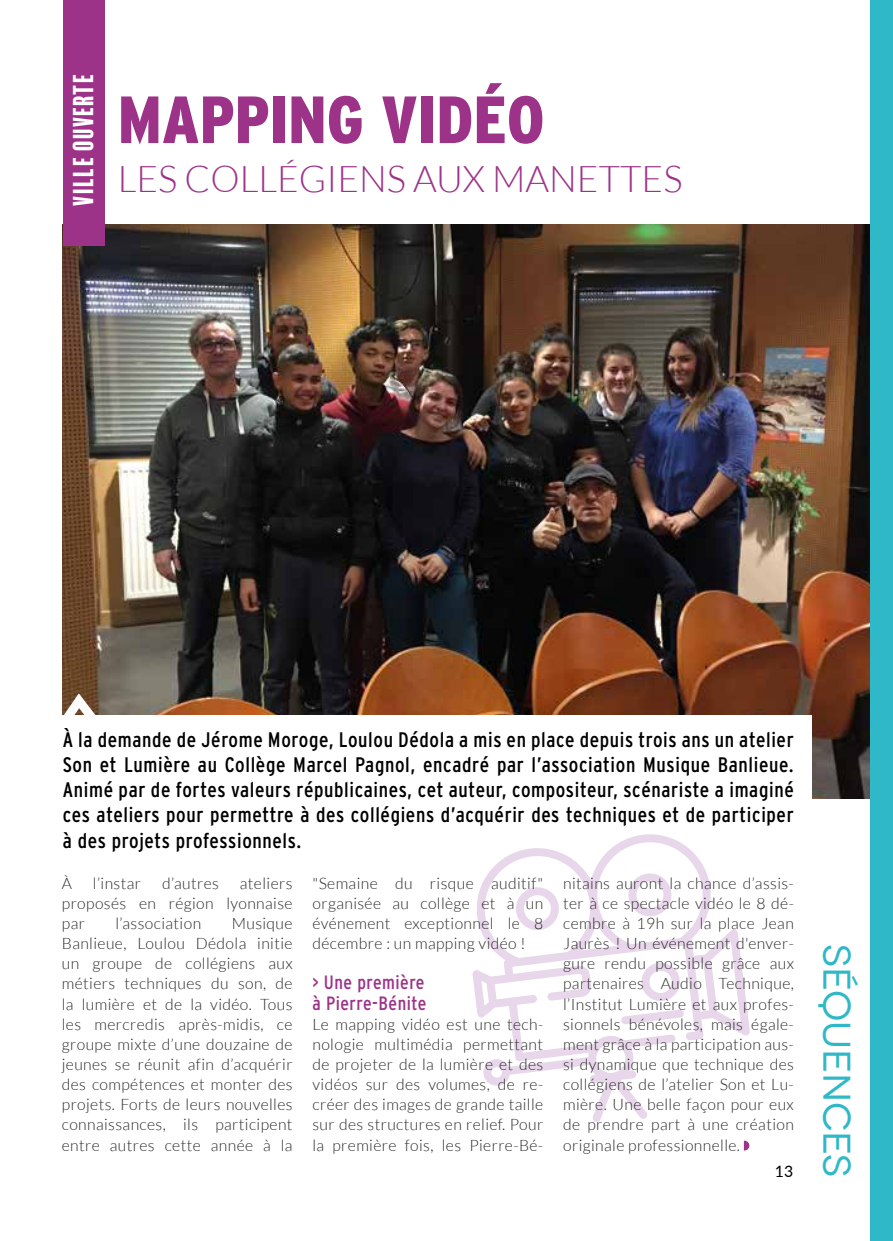
<style>
.page{position:relative;width:893px;height:1241px;background:#fff}
.page>*{position:absolute;margin:0;border:0;box-sizing:border-box;transform-origin:0 0}
.t1{font:900 condensed 66.5px "Interstate";color:#9d3389}
.t2{font:38.5px "Novecentowide";letter-spacing:-.01em;color:#2fb8c7}
.t3{font:300 36.75px "Lato";color:#9d3389}
.t4{font:26.25px "Balboa Plus Fill";color:#fff}
.t5{font:condensed 21px/25.2px "Interstate";letter-spacing:.03em;color:#000;text-align:justify}
.t6{font:condensed 19.25px/20.1px "Interstate";letter-spacing:.025em;color:#9d3389}
.t7{font:300 15.75px/20.1px "Lato";letter-spacing:.025em;color:#282827;text-align:justify}
.t8{font:15.75px "Lato";color:#000}
</style>
<div class="page">
<img style="left:62px;top:224px;width:808px;height:574px">
<div style="left:52px;top:715px;width:760px;height:107px;background:#fff"></div>
<div style="left:870px;top:0;width:23px;height:1240px;background:#2fb8c7"></div>
<svg style="left:62px;top:685px;width:43px;height:30px"></svg>
<div style="left:63px;top:0;width:41px;height:245px;background:#9d3389"></div>
<svg style="left:472px;top:834px;width:278px;height:287px"></svg>
<svg style="left:640px;top:961px;width:41px;height:40px"></svg>
<svg style="left:621px;top:1009px;width:63px;height:15px"></svg>
<svg style="left:744px;top:1140px;width:5px;height:10px"></svg>
<h3 class="t4" style="left:69px;top:206px;width:135px;rotate:-90deg">VILLE OUVERTE</h3>
<h1 class="t1" style="left:118px;top:83px;width:428px">MAPPING VIDÉO</h1>
<h3 class="t3" style="left:118px;top:159px;width:566px">LES COLLÉGIENS AUX MANETTES</h3>
<p class="t5" style="left:63px;top:726px;width:732px">À la demande de Jérome Moroge, Loulou Dédola a mis en place depuis trois ans un atelier Son et Lumière au Collège Marcel Pagnol, encadré par l’association Musique Banlieue.<br>Animé par de fortes valeurs républicaines, cet auteur, compositeur, scénariste a imaginé ces ateliers pour permettre à des collégiens d’acquérir des techniques et de participer à des projets professionnels.</p>
<p class="t7" style="left:62px;top:872px;width:12px">À</p>
<p class="t7" style="left:93px;top:872px;width:50px">l’instar</p>
<p class="t7" style="left:162px;top:872px;width:58px">d’autres</p>
<p class="t7" style="left:563px;top:873px;width:232px">nitains auront la chance d’assis&shy;ter à ce spectacle vidéo le 8 dé&shy;cembre à 19h sur la place Jean Jaurès ! Un événement d'enver&shy;gure rendu possible grâce aux partenaires Audio Technique, l’Institut Lumière et aux profes&shy;sionnels bénévoles, mais égale&shy;ment grâce à la participation aus&shy;si dynamique que technique des collégiens de l’atelier Son et Lu&shy;mière. Une belle façon pour eux de prendre part à une création originale professionnelle.</p>
<p class="t7" style="left:62px;top:872px;width:232px;text-indent:178px">ateliers proposés en région lyonnaise par</p>
<p class="t7" style="left:312px;top:873px;width:232px">"Semaine du risque auditif" organisée au collège et à un événement exceptionnel le 8 décembre : un mapping vidéo !</p>
<p class="t6" style="left:312px;top:972px;width:116px">&gt; Une première à Pierre-Bénite</p>
<p class="t7" style="left:312px;top:1013px;width:232px">Le mapping vidéo est une tech&shy;nologie multimédia permettant de projeter de la lumière et des vidéos sur des volumes, de re&shy;créer des images de grande taille sur des structures en relief. Pour la première fois, les Pierre-Bé-</p>
<p class="t7" style="left:115px;top:913px;width:87px">l’association</p>
<p class="t7" style="left:62px;top:913px;width:232px;text-indent:170px">Musique Banlieue, Loulou Dédola initie un groupe de collégiens aux métiers techniques du son, de la lumière et de la vidéo. Tous les mercredis après-midis, ce groupe mixte d’une douzaine de jeunes se réunit afin d’acquérir des compétences et monter des projets. Forts de leurs nouvelles connaissances, ils participent entre autres cette année à la</p>
<p class="t8" style="left:775px;top:1159px;width:20px">13</p>
<h2 class="t2" style="left:860px;top:943px;width:234px;rotate:90deg">SÉQUENCES</h2>
</div>
